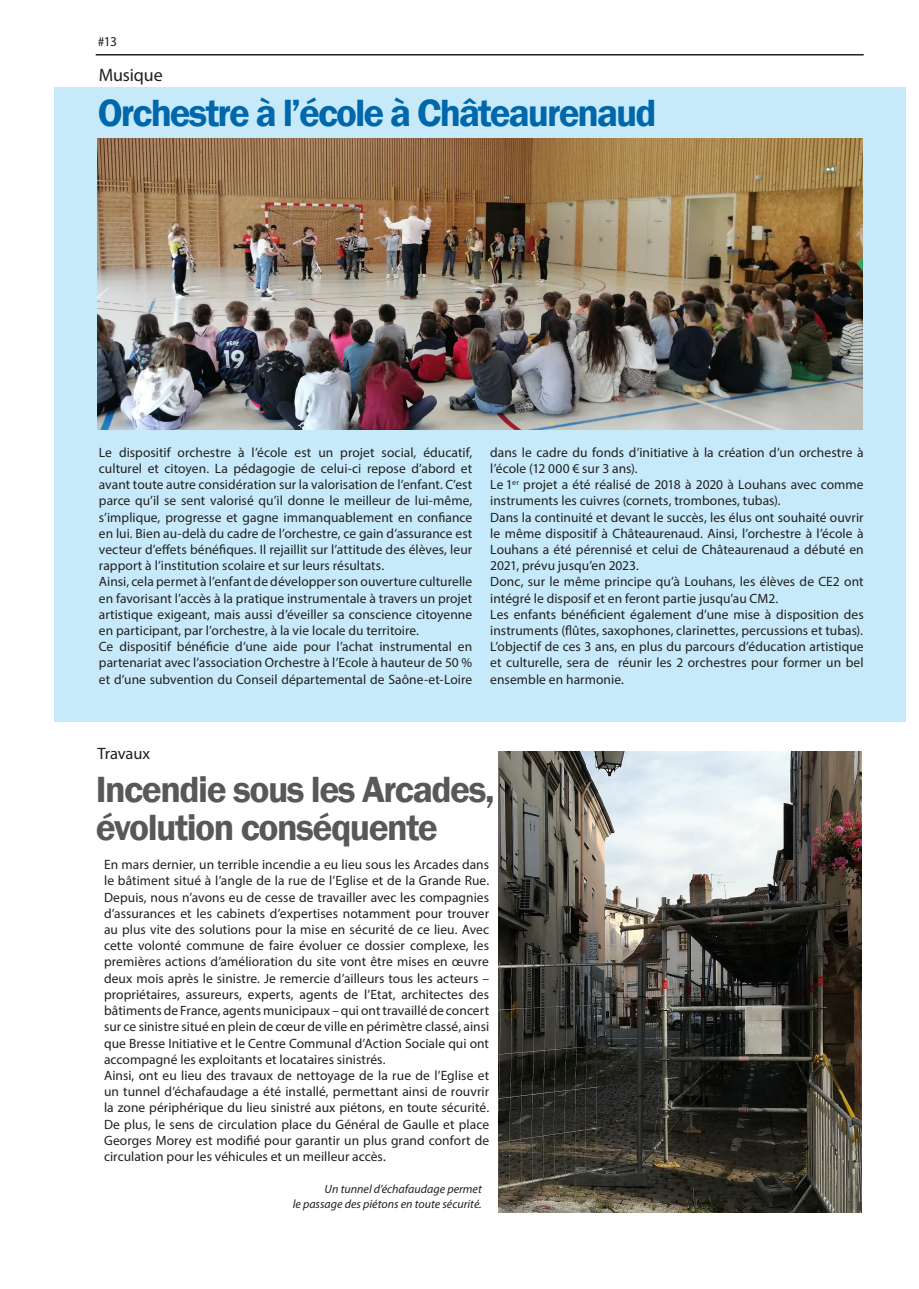
<style>
.page{position:relative;width:919px;height:1289px;background:#fff}
.page>*{position:absolute;margin:0;border:0;box-sizing:border-box;transform-origin:0 0}
.t1{font:600 39px "Franklin Gothic";letter-spacing:-.05em;color:#0067aa}
.t2{font:600 37.5px "Franklin Gothic";letter-spacing:-.04em;color:#57585a}
.t3{font:18px "Myriad Pro";letter-spacing:-.01em;color:#231f20}
.t4{font:16.5px "Myriad Pro";letter-spacing:-.005em;color:#231f20}
.t5{font:13.5px/16.2px "Myriad Pro";letter-spacing:.005em;color:#231f20;text-align:justify}
.t6{font:italic 12px "Myriad Pro";color:#231f20}
</style>
<div class="page">
<hr style="left:96px;top:54px;width:767px;height:1px;background:#231f20">
<div style="left:54px;top:88px;width:851px;height:634px;background:#c6eafa"></div>
<img style="left:98px;top:138px;width:764px;height:291px">
<img style="left:499px;top:751px;width:362px;height:461px">
<p class="t5" style="left:98px;top:33px;width:21px">#13</p>
<p class="t3" style="left:99px;top:64px;width:65px">Musique</p>
<p class="t1" style="left:98px;top:89px;width:560px">Orchestre à l’école à Châteaurenaud</p>
<p class="t5" style="left:99px;top:444px;width:375px">Le dispositif orchestre à l’école est un projet social, éducatif, culturel et citoyen. La pédagogie de celui-ci repose d’abord et avant toute autre considération sur la valorisation de l’enfant. C’est parce qu’il se sent valorisé qu’il donne le meilleur de lui-même, s’implique, progresse et gagne immanquablement en confiance en lui. Bien au-delà du cadre de l’orchestre, ce gain d’assurance est vecteur d’effets bénéfiques. Il rejaillit sur l’attitude des élèves, leur rapport à l’institution scolaire et sur leurs résultats.</p>
<p class="t5" style="left:99px;top:573px;width:375px">Ainsi, cela permet à l’enfant de développer son ouverture culturelle en favorisant l’accès à la pratique instrumentale à travers un projet artistique exigeant, mais aussi d’éveiller sa conscience citoyenne en participant, par l’orchestre, à la vie locale du territoire.</p>
<p class="t5" style="left:99px;top:638px;width:375px">Ce dispositif bénéficie d’une aide pour l’achat instrumental en partenariat avec l’association Orchestre à l’Ecole à hauteur de 50 % et d’une subvention du Conseil départemental de Saône-et-Loire</p>
<p class="t5" style="left:490px;top:444px;width:375px">dans le cadre du fonds d’initiative à la création d’un orchestre à l’école (12 000 € sur 3 ans).</p>
<p class="t5" style="left:490px;top:476px;width:375px">Le 1<sup>er</sup> projet a été réalisé de 2018 à 2020 à Louhans avec comme instruments les cuivres (cornets, trombones, tubas).</p>
<p class="t5" style="left:490px;top:508px;width:375px">Dans la continuité et devant le succès, les élus ont souhaité ouvrir le même dispositif à Châteaurenaud. Ainsi, l’orchestre à l’école à Louhans a été pérennisé et celui de Châteaurenaud a débuté en 2021, prévu jusqu’en 2023.</p>
<p class="t5" style="left:490px;top:573px;width:375px">Donc, sur le même principe qu’à Louhans, les élèves de CE2 ont intégré le disposif et en feront partie jusqu’au CM2.</p>
<p class="t5" style="left:490px;top:606px;width:375px">Les enfants bénéficient également d’une mise à disposition des instruments (flûtes, saxophones, clarinettes, percussions et tubas).</p>
<p class="t5" style="left:490px;top:638px;width:375px">L’objectif de ces 3 ans, en plus du parcours d’éducation artistique et culturelle, sera de réunir les 2 orchestres pour former un bel ensemble en harmonie.</p>
<p class="t4" style="left:98px;top:743px;width:54px">Travaux</p>
<p class="t2" style="left:96px;top:766px;width:400px">Incendie sous les Arcades,</p>
<p class="t2" style="left:96px;top:804px;width:344px">évolution conséquente</p>
<p class="t5" style="left:104px;top:856px;width:386px">En mars dernier, un terrible incendie a eu lieu sous les Arcades dans le bâtiment situé à l’angle de la rue de l’Eglise et de la Grande Rue.<br>Depuis, nous n’avons eu de cesse de travailler avec les compagnies d’assurances et les cabinets d’expertises notamment pour trouver au plus vite des solutions pour la mise en sécurité de ce lieu. Avec cette volonté commune de faire évoluer ce dossier complexe, les premières actions d’amélioration du site vont être mises en œuvre deux mois après le sinistre. Je remercie d’ailleurs tous les acteurs – propriétaires, assureurs, experts, agents de l’Etat, architectes des bâtiments de France, agents municipaux – qui ont travaillé de concert sur ce sinistre situé en plein de cœur de ville en périmètre classé, ainsi que Bresse Initiative et le Centre Communal d’Action Sociale qui ont accompagné les exploitants et locataires sinistrés.</p>
<p class="t5" style="left:104px;top:1067px;width:386px">Ainsi, ont eu lieu des travaux de nettoyage de la rue de l’Eglise et un tunnel d’échafaudage a été installé, permettant ainsi de rouvrir la zone périphérique du lieu sinistré aux piétons, en toute sécurité.<br>De plus, le sens de circulation place du Général de Gaulle et place Georges Morey est modifié pour garantir un plus grand confort de circulation pour les véhicules et un meilleur accès.</p>
<p class="t6" style="left:324px;top:1181px;width:159px">Un tunnel d’échafaudage permet</p>
<p class="t6" style="left:293px;top:1196px;width:191px">le passage des piétons en toute sécurité.</p>
</div>
